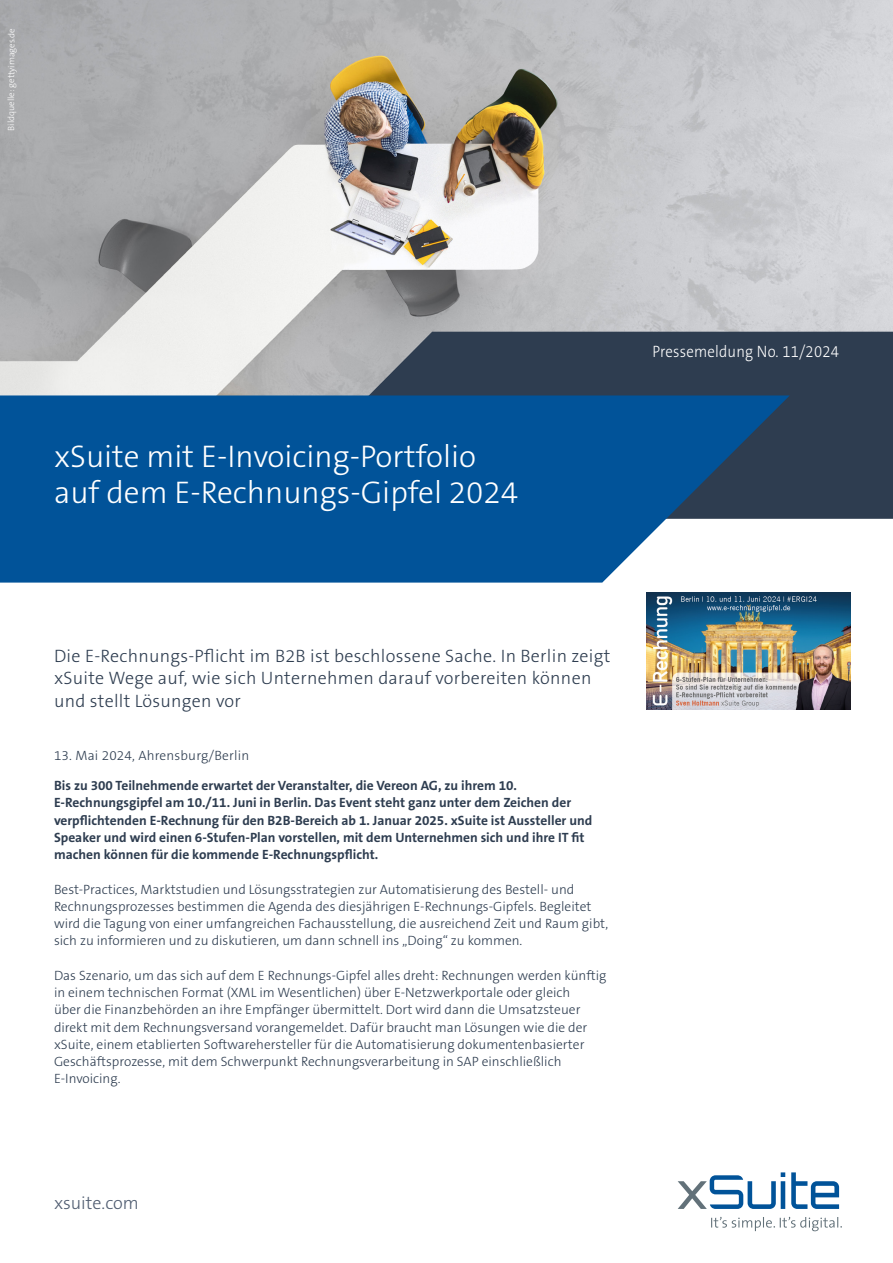
<style>
.page{position:relative;width:893px;height:1263px;background:#fff}
.page>*{position:absolute;margin:0;border:0;box-sizing:border-box;transform-origin:0 0}
.t1{font:300 31.5px/36px "The Sans B W3";color:#fff}
.t2{font:300 18px/22.5px "The Sans B W3";letter-spacing:.015em;color:#2e3d50}
.t3{font:300 18px "The Sans B W3";color:#505d71}
.t4{font:300 16.5px "The Sans B W3";letter-spacing:.015em;color:#fff;scale:.9 1}
.t5{font:300 13.5px/17.2px "The Sans B W3";color:#2e3d50}
.t6{font:700 13.5px/17.2px "The Sans B W7";color:#2e3d50}
.t7{font:300 9px "The Sans B W3";letter-spacing:-.005em;color:#fff}
</style>
<div class="page">
<img style="left:0;top:0;width:893px;height:395px">
<svg style="left:246px;top:332px;width:647px;height:187px;fill:#2e3d50"></svg>
<svg style="left:0;top:395px;width:790px;height:188px;fill:#015399"></svg>
<svg style="left:711px;top:1217px;width:131px;height:14px"></svg>
<svg style="left:678px;top:1172px;width:161px;height:37px"></svg>
<img style="left:646px;top:592px;width:204px;height:117px">
<p class="t7" style="left:5px;top:131px;width:104px;rotate:-90deg">Bildquelle: gettyimages.de</p>
<p class="t1" style="left:54px;top:438px;width:466px">xSuite mit E-Invoicing-Portfolio auf dem E-Rechnungs-Gipfel 2024</p>
<p class="t4" style="left:652px;top:340px;width:209px">Pressemeldung No. 11/2024</p>
<p class="t2" style="left:54px;top:645px;width:558px">Die E-Rechnungs-Pflicht im B2B ist beschlossene Sache. In Berlin zeigt xSuite Wege auf, wie sich Unternehmen darauf vorbereiten können und stellt Lösungen vor</p>
<p class="t5" style="left:54px;top:747px;width:197px">13. Mai 2024, Ahrensburg/Berlin</p>
<p class="t6" style="left:54px;top:777px;width:540px">Bis zu 300 Teilnehmende erwartet der Veranstalter, die Vereon AG, zu ihrem 10.<br>E-Rechnungsgipfel am 10./11. Juni in Berlin. Das Event steht ganz unter dem Zeichen der verpflichtenden E-Rechnung für den B2B-Bereich ab 1. Januar 2025. xSuite ist Aussteller und Speaker und wird einen 6-Stufen-Plan vorstellen, mit dem Unternehmen sich und ihre IT fit machen können für die kommende E-Rechnungspflicht.</p>
<p class="t5" style="left:54px;top:880px;width:556px">Best-Practices, Marktstudien und Lösungsstrategien zur Automatisierung des Bestell- und Rechnungsprozesses bestimmen die Agenda des diesjährigen E-Rechnungs-Gipfels. Begleitet wird die Tagung von einer umfangreichen Fachausstellung, die ausreichend Zeit und Raum gibt, sich zu informieren und zu diskutieren, um dann schnell ins „Doing“ zu kommen.</p>
<p class="t5" style="left:54px;top:967px;width:554px">Das Szenario, um das sich auf dem E Rechnungs-Gipfel alles dreht: Rechnungen werden künftig in einem technischen Format (XML im Wesentlichen) über E-Netzwerkportale oder gleich<br>über die Finanzbehörden an ihre Empfänger übermittelt. Dort wird dann die Umsatzsteuer direkt mit dem Rechnungsversand vorangemeldet. Dafür braucht man Lösungen wie die der xSuite, einem etablierten Softwarehersteller für die Automatisierung dokumentenbasierter Geschäftsprozesse, mit dem Schwerpunkt Rechnungsverarbeitung in SAP einschließlich E-Invoicing.</p>
<p class="t3" style="left:54px;top:1191px;width:86px">xsuite.com</p>
</div>
